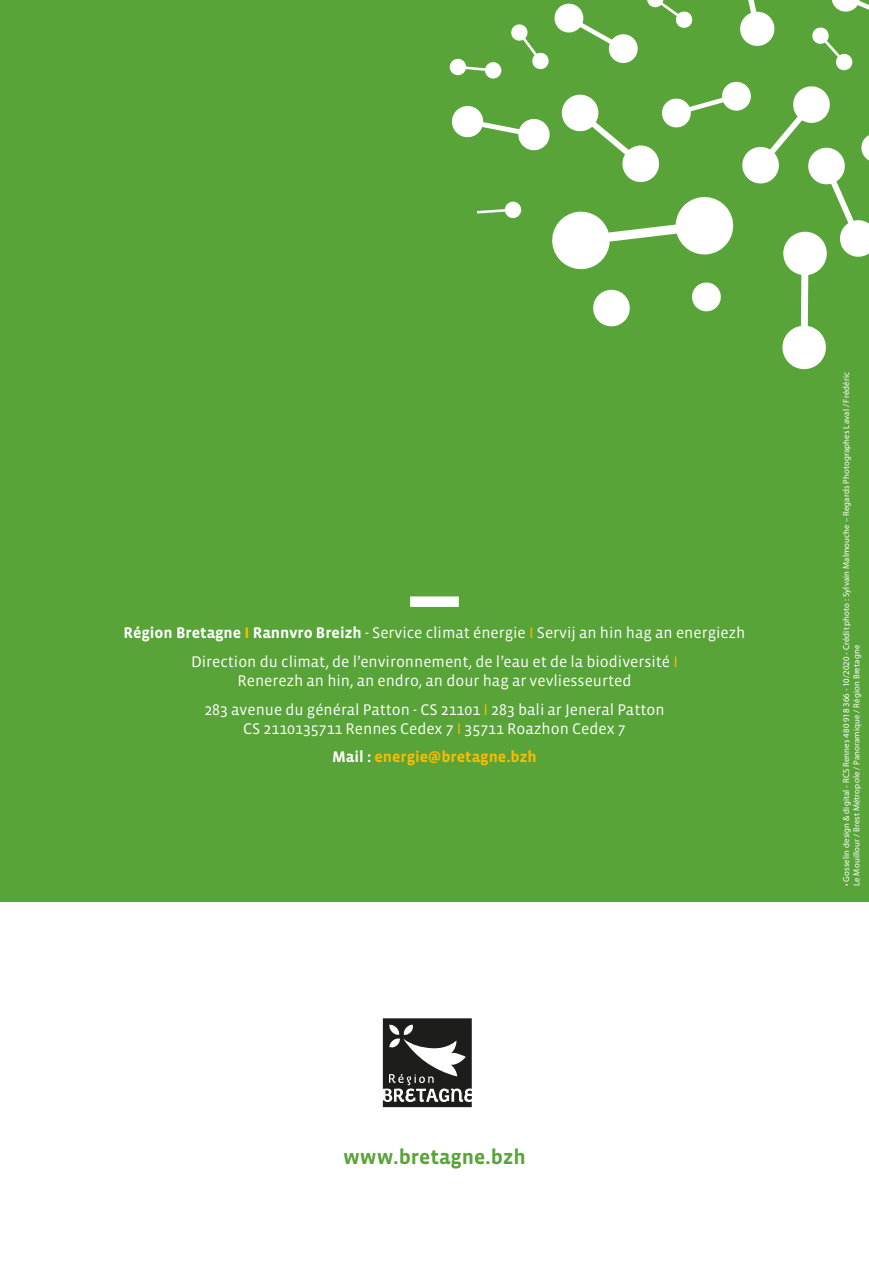
<style>
.page{position:relative;width:869px;height:1265px;background:#fff}
.page>*{position:absolute;margin:0;border:0;box-sizing:border-box;transform-origin:0 0}
.t1{font:700 21px "Vista Sans";color:#58a439}
.t2{font:15.75px/28.9px "Vista Sans";color:#fff;text-align:center}
.t3{font:8.75px/10.5px "Myriad Pro";letter-spacing:.02em;color:#fff}
.s1{font-weight:700}
.s2{font-weight:700;color:#fbbb00}
.s3{color:#fbbb00}
</style>
<div class="page">
<svg style="left:382px;top:1018px;width:89px;height:89px"></svg>
<div style="left:0;top:0;width:868px;height:901px;background:#58a439"></div>
<svg style="left:449px;top:0;width:419px;height:369px"></svg>
<div style="left:410px;top:596px;width:48px;height:11px;background:#fff"></div>
<p class="t2" style="left:123px;top:619px;width:623px"><span class="s1">Région Bretagne</span> <span class="s2">I</span> <span class="s1">Rannvro Breizh</span> - Service climat énergie <span class="s3">I</span> Servij an hin hag an energiezh<br>Direction du climat, de l’environnement, de l’eau et de la biodiversité <span class="s3">I</span></p>
<p class="t2" style="left:204px;top:666px;width:461px">Renerezh an hin, an endro, an dour hag ar vevliesseurted<br>283 avenue du général Patton - CS 21101 <span class="s3">I</span> 283 bali ar Jeneral Patton</p>
<p class="t2" style="left:243px;top:714px;width:384px">CS 2110135711 Rennes Cedex 7 <span class="s3">I</span> 35711 Roazhon Cedex 7<br><span class="s1">Mail :</span> <span class="s2">energie@bretagne.bzh</span></p>
<p class="t3" style="left:840px;top:886px;width:515px;rotate:-90deg">• Gosselin design &amp; digital - RCS Rennes 480 918 366 - 10/2020 - Crédit photo : Sylvain Malmouche – Regards Photographes Laval / Frédéric<br>Le Mouillour / Brest Métropole / Panoramique / Région Bretagne</p>
<h1 class="t1" style="left:343px;top:1146px;width:184px">www.bretagne.bzh</h1>
</div>
